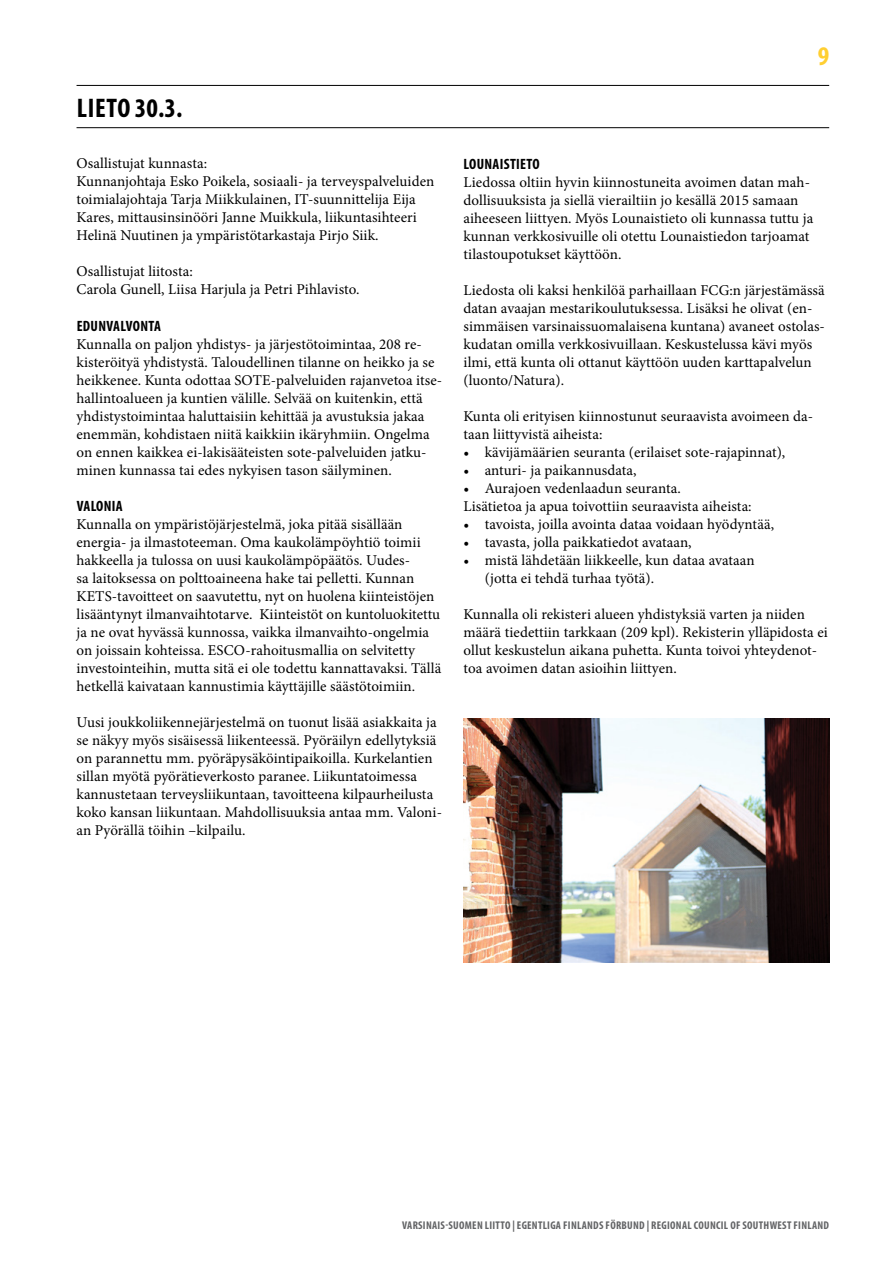
<style>
.page{position:relative;width:893px;height:1263px;background:#fff}
.page>*{position:absolute;margin:0;border:0;box-sizing:border-box;transform-origin:0 0}
.t1{font:700 condensed 27px "Myriad Pro";letter-spacing:.025em;color:#000}
.t2{font:700 condensed 27px "Myriad Pro";color:#ffcf31}
.t3{font:15px/18px "Minion Pro";letter-spacing:.005em;color:#000}
.t4{font:700 condensed 15px "Myriad Pro";letter-spacing:.02em;color:#000}
.t5{font:700 condensed 11.25px "Myriad Pro";letter-spacing:.025em;color:#636466}
</style>
<div class="page">
<hr style="left:77px;top:85px;width:752px;height:1px;background:#000">
<hr style="left:77px;top:127px;width:752px;height:1px;background:#000">
<img style="left:463px;top:718px;width:366px;height:244px">
<h1 class="t1" style="left:77px;top:91px;width:107px">LIETO 30.3.</h1>
<p class="t3" style="left:77px;top:155px;width:359px">Osallistujat kunnasta:<br>Kunnanjohtaja Esko Poikela, sosiaali- ja terveyspalveluiden toimialajohtaja Tarja Miikkulainen, IT-suunnittelija Eija Kares, mittausinsinööri Janne Muikkula, liikuntasihteeri Helinä Nuutinen ja ympäristötarkastaja Pirjo Siik.</p>
<p class="t3" style="left:77px;top:263px;width:284px">Osallistujat liitosta:<br>Carola Gunell, Liisa Harjula ja Petri Pihlavisto.</p>
<p class="t4" style="left:77px;top:316px;width:86px">EDUNVALVONTA</p>
<p class="t3" style="left:77px;top:335px;width:367px">Kunnalla on paljon yhdistys- ja järjestötoimintaa, 208 re&shy;kisteröityä yhdistystä. Taloudellinen tilanne on heikko ja se heikkenee. Kunta odottaa SOTE-palveluiden rajanvetoa itse&shy;hallintoalueen ja kuntien välille. Selvää on kuitenkin, että yhdistystoimintaa haluttaisiin kehittää ja avustuksia jakaa enemmän, kohdistaen niitä kaikkiin ikäryhmiin. Ongelma on ennen kaikkea ei-lakisääteisten sote-palveluiden jatku&shy;minen kunnassa tai edes nykyisen tason säilyminen.</p>
<p class="t4" style="left:77px;top:496px;width:48px">VALONIA</p>
<p class="t3" style="left:77px;top:515px;width:366px">Kunnalla on ympäristöjärjestelmä, joka pitää sisällään energia- ja ilmastoteeman. Oma kaukolämpöyhtiö toimii hakkeella ja tulossa on uusi kaukolämpöpäätös. Uudes-<br>sa laitoksessa on polttoaineena hake tai pelletti. Kunnan KETS-tavoitteet on saavutettu, nyt on huolena kiinteistöjen lisääntynyt ilmanvaihtotarve. Kiinteistöt on kuntoluokitettu ja ne ovat hyvässä kunnossa, vaikka ilmanvaihto-ongelmia on joissain kohteissa. ESCO-rahoitusmallia on selvitetty investointeihin, mutta sitä ei ole todettu kannattavaksi. Tällä hetkellä kaivataan kannustimia käyttäjille säästötoimiin.</p>
<p class="t3" style="left:77px;top:713px;width:367px">Uusi joukkoliikennejärjestelmä on tuonut lisää asiakkaita ja se näkyy myös sisäisessä liikenteessä. Pyöräilyn edellytyksiä on parannettu mm. pyöräpysäköintipaikoilla. Kurkelantien sillan myötä pyörätieverkosto paranee. Liikuntatoimessa kannustetaan terveysliikuntaan, tavoitteena kilpaurheilusta koko kansan liikuntaan. Mahdollisuuksia antaa mm. Valoni&shy;an Pyörällä töihin –kilpailu.</p>
<h1 class="t2" style="left:818px;top:39px;width:13px">9</h1>
<p class="t4" style="left:464px;top:154px;width:77px">LOUNAISTIETO</p>
<p class="t3" style="left:463px;top:173px;width:351px">Liedossa oltiin hyvin kiinnostuneita avoimen datan mah&shy;dollisuuksista ja siellä vierailtiin jo kesällä 2015 samaan aiheeseen liittyen. Myös Lounaistieto oli kunnassa tuttu ja kunnan verkkosivuille oli otettu Lounaistiedon tarjoamat tilastoupotukset käyttöön.</p>
<p class="t3" style="left:463px;top:281px;width:363px">Liedosta oli kaksi henkilöä parhaillaan FCG:n järjestämässä datan avaajan mestarikoulutuksessa. Lisäksi he olivat (en&shy;simmäisen varsinaissuomalaisena kuntana) avaneet ostolas&shy;kudatan omilla verkkosivuillaan. Keskustelussa kävi myös ilmi, että kunta oli ottanut käyttöön uuden karttapalvelun (luonto/Natura).</p>
<p class="t3" style="left:463px;top:407px;width:351px">Kunta oli erityisen kiinnostunut seuraavista avoimeen da&shy;taan liittyvistä aiheista:</p>
<p class="t3" style="left:463px;top:443px;width:323px">• kävijämäärien seuranta (erilaiset sote-rajapinnat),</p>
<p class="t3" style="left:463px;top:461px;width:175px">• anturi- ja paikannusdata,</p>
<p class="t3" style="left:463px;top:479px;width:290px">• Aurajoen vedenlaadun seuranta.<br>Lisätietoa ja apua toivottiin seuraavista aiheista:</p>
<p class="t3" style="left:463px;top:515px;width:312px">• tavoista, joilla avointa dataa voidaan hyödyntää,</p>
<p class="t3" style="left:463px;top:533px;width:230px">• tavasta, jolla paikkatiedot avataan,</p>
<p class="t3" style="left:485px;top:551px;width:271px;text-indent:-21px">• mistä lähdetään liikkeelle, kun dataa avataan (jotta ei tehdä turhaa työtä).</p>
<p class="t3" style="left:463px;top:605px;width:366px">Kunnalla oli rekisteri alueen yhdistyksiä varten ja niiden määrä tiedettiin tarkkaan (209 kpl). Rekisterin ylläpidosta ei ollut keskustelun aikana puhetta. Kunta toivoi yhteydenot&shy;toa avoimen datan asioihin liittyen.</p>
<p class="t5" style="left:402px;top:1218px;width:429px">VARSINAIS-SUOMEN LIITTO | EGENTLIGA FINLANDS FÖRBUND | REGIONAL COUNCIL OF SOUTHWEST FINLAND</p>
</div>
